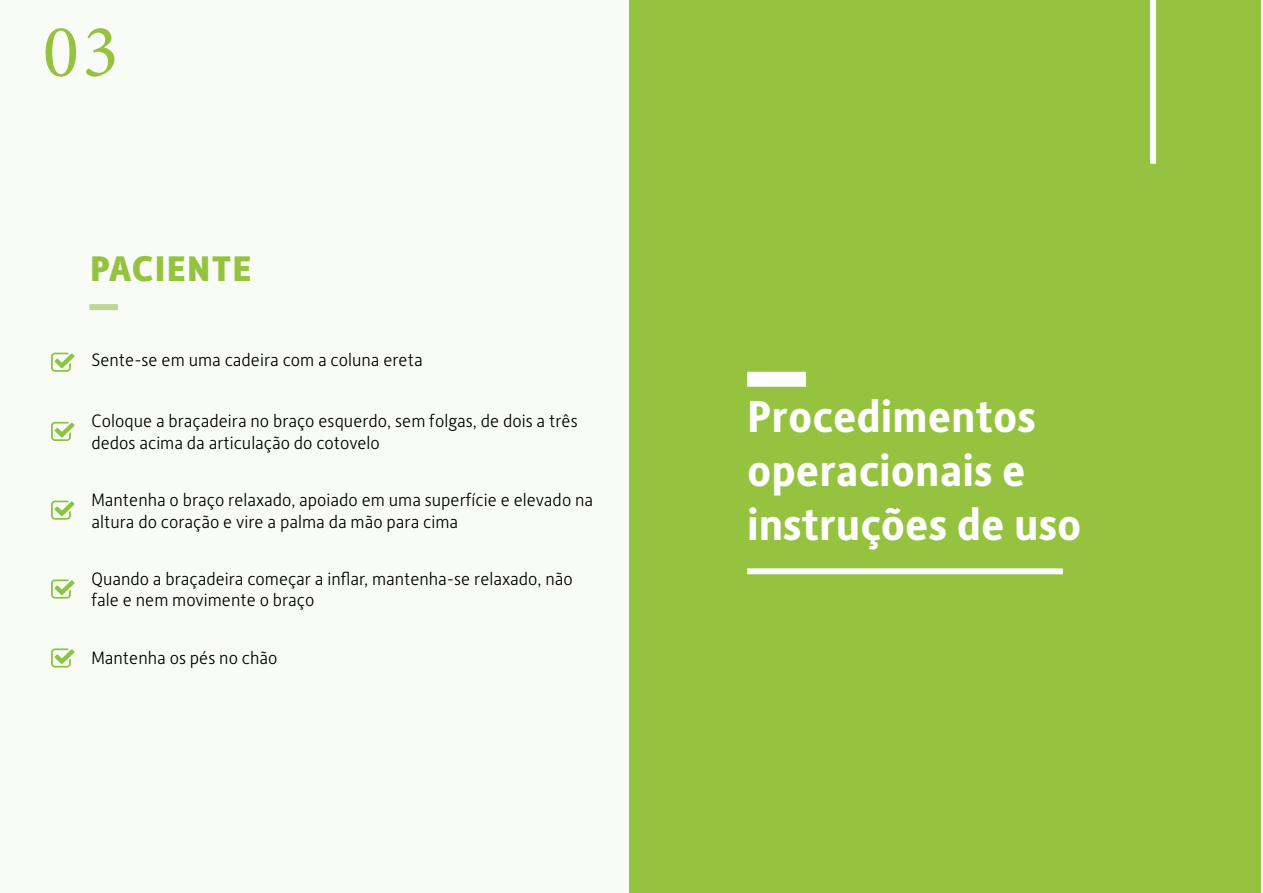
<style>
.page{position:relative;width:1263px;height:893px;background:#fff}
.page>*{position:absolute;margin:0;border:0;box-sizing:border-box;transform-origin:0 0}
.t1{font:75px "Minion Pro";color:#95c33f}
.t2{font:700 45px/54px "Alber New";color:#fff}
.t3{font:700 45px "Alber New";color:#95c33f}
.t4{font:300 18px/21.6px "Alber New";color:#000001}
</style>
<div class="page">
<div style="left:0;top:0;width:631px;height:893px;background:#f9fcf6"></div>
<div style="left:89px;top:304px;width:29px;height:6px;background:#c0d598"></div>
<svg style="left:51px;top:353px;width:23px;height:19px"></svg>
<svg style="left:51px;top:422px;width:23px;height:19px"></svg>
<svg style="left:51px;top:501px;width:23px;height:19px"></svg>
<svg style="left:51px;top:579px;width:23px;height:20px"></svg>
<svg style="left:51px;top:648px;width:23px;height:20px"></svg>
<div style="left:629px;top:0;width:632px;height:893px;background:#95c33f"></div>
<div style="left:747px;top:372px;width:59px;height:15px;background:#fbfdfe"></div>
<div style="left:747px;top:568px;width:316px;height:6px;background:#fbfdfe"></div>
<div style="left:1150px;top:0;width:6px;height:164px;background:#fbfdfe"></div>
<h1 class="t1" style="left:43px;top:2px;width:77px">03</h1>
<h2 class="t3" style="left:89px;top:236px;width:165px">PACIENTE</h2>
<p class="t4" style="left:91px;top:349px;width:333px">Sente-se em uma cadeira com a coluna ereta</p>
<p class="t4" style="left:91px;top:409px;width:488px">Coloque a braçadeira no braço esquerdo, sem folgas, de dois a três dedos acima da articulação do cotovelo</p>
<p class="t4" style="left:91px;top:488px;width:503px">Mantenha o braço relaxado, apoiado em uma superfície e elevado na altura do coração e vire a palma da mão para cima</p>
<p class="t4" style="left:91px;top:567px;width:483px">Quando a braçadeira começar a inflar, mantenha-se relaxado, não fale e nem movimente o braço</p>
<p class="t4" style="left:91px;top:646px;width:187px">Mantenha os pés no chão</p>
<h2 class="t2" style="left:747px;top:388px;width:336px">Procedimentos operacionais e instruções de uso</h2>
</div>
